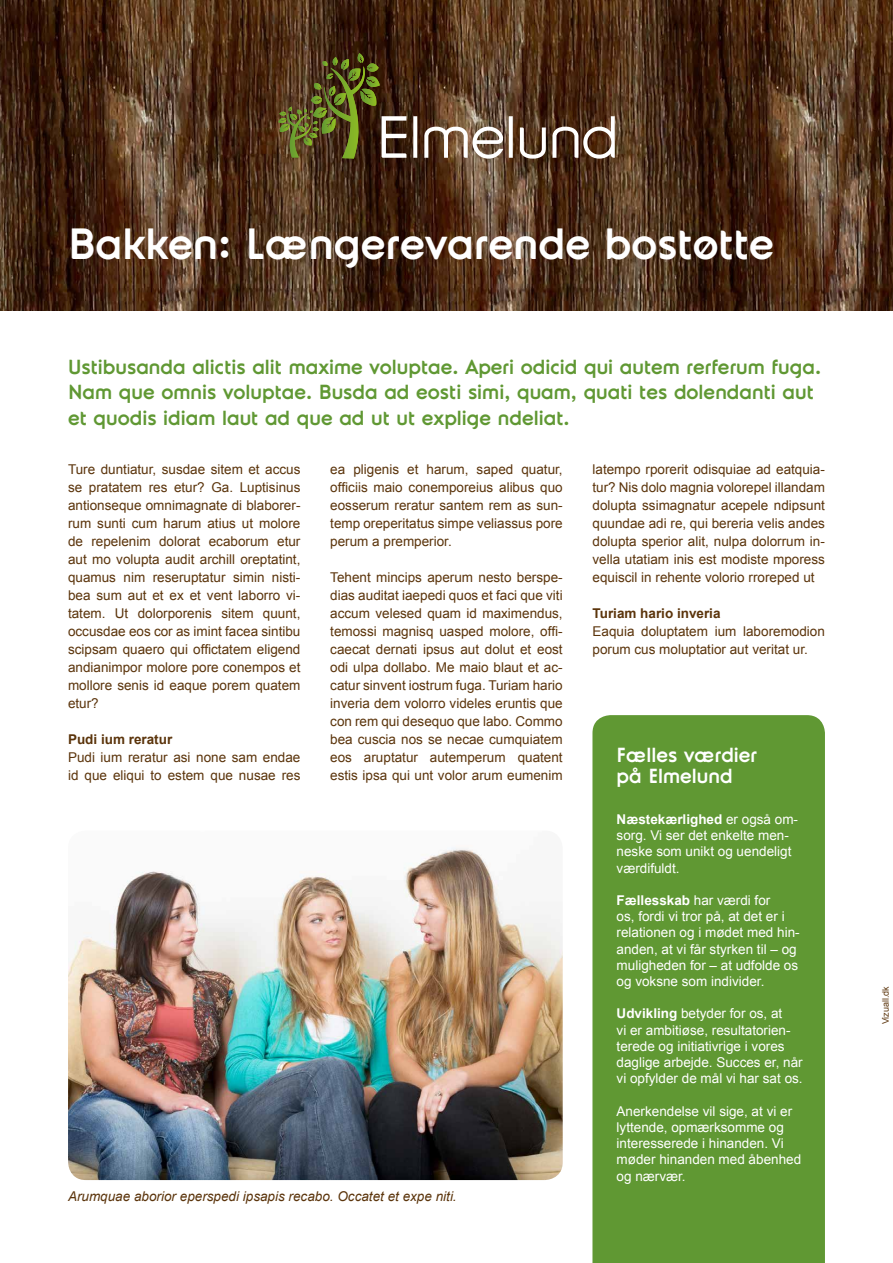
<style>
.page{position:relative;width:893px;height:1263px;background:#fff}
.page>*{position:absolute;margin:0;border:0;box-sizing:border-box;transform-origin:0 0}
.t1{font:500 45px "Universal Doomsday";color:#fff}
.t2{font:500 21px/25.2px "Universal Doomsday";color:#609833}
.t3{font:500 21px/21px "Universal Doomsday";color:#fff}
.t4{font:13.5px/18px "Arial";color:#5b340b;text-align:justify}
.t5{font:13.5px/16.2px "Arial";color:#fff}
.t6{font:italic 13.5px "Arial";color:#5b340b}
.t7{font:700 13.5px "Arial";color:#5b340b}
.t8{font:9px "Arial";color:#5b340b}
.s1{font-weight:700}
</style>
<div class="page">
<img style="left:0;top:0;width:893px;height:310px">
<svg style="left:278px;top:53px;width:128px;height:105px;background:#554a22"></svg>
<svg style="left:413px;top:116px;width:4px;height:42px"></svg>
<svg style="left:424px;top:127px;width:79px;height:32px"></svg>
<svg style="left:509px;top:116px;width:4px;height:42px"></svg>
<svg style="left:520px;top:127px;width:26px;height:32px"></svg>
<svg style="left:552px;top:116px;width:63px;height:43px"></svg>
<div style="left:592px;top:715px;width:233px;height:548px;background:#609833"></div>
<img style="left:68px;top:847px;width:495px;height:333px">
<h1 class="t1" style="left:68px;top:218px;width:708px">Bakken: Længerevarende bostøtte</h1>
<h2 class="t2" style="left:68px;top:356px;width:755px">Ustibusanda alictis alit maxime voluptae. Aperi odicid qui autem rerferum fuga.<br>Nam que omnis voluptae. Busda ad eosti simi, quam, quati tes dolendanti aut et quodis idiam laut ad que ad ut ut explige ndeliat.</h2>
<p class="t4" style="left:68px;top:460px;width:234px">Ture duntiatur, susdae sitem et accus se pratatem res etur? Ga. Luptisinus antionseque omnimagnate di blaborer&shy;rum sunti cum harum atius ut molore de repelenim dolorat ecaborum etur aut mo volupta audit archill oreptatint, quamus nim reseruptatur simin nisti&shy;bea sum aut et ex et vent laborro vi&shy;tatem. Ut dolorporenis sitem quunt, occusdae eos cor as imint facea sintibu scipsam quaero qui offictatem eligend andianimpor molore pore conempos et mollore senis id eaque porem quatem etur?</p>
<p class="t7" style="left:68px;top:730px;width:106px">Pudi ium reratur</p>
<p class="t4" style="left:68px;top:748px;width:234px">Pudi ium reratur asi none sam endae id que eliqui to estem que nusae res</p>
<p class="t4" style="left:592px;top:460px;width:234px">latempo rporerit odisquiae ad eatquia&shy;tur? Nis dolo magnia volorepel illandam dolupta ssimagnatur acepele ndipsunt quundae adi re, qui bereria velis andes dolupta sperior alit, nulpa dolorrum in&shy;vella utatiam inis est modiste mporess equiscil in rehente volorio rroreped ut</p>
<p class="t7" style="left:592px;top:604px;width:130px">Turiam hario inveria</p>
<p class="t4" style="left:592px;top:622px;width:234px">Eaquia doluptatem ium laboremodion porum cus moluptatior aut veritat ur.</p>
<p class="t4" style="left:330px;top:460px;width:234px">ea pligenis et harum, saped quatur, officiis maio conemporeius alibus quo eosserum reratur santem rem as sun&shy;temp oreperitatus simpe veliassus pore perum a premperior.</p>
<p class="t4" style="left:330px;top:568px;width:234px">Tehent mincips aperum nesto berspe&shy;dias auditat iaepedi quos et faci que viti accum velesed quam id maximendus, temossi magnisq uasped molore, offi&shy;caecat dernati ipsus aut dolut et eost odi ulpa dollabo. Me maio blaut et ac&shy;catur sinvent iostrum fuga. Turiam hario inveria dem volorro videles eruntis que con rem qui desequo que labo. Commo bea cuscia nos se necae cumquiatem eos aruptatur autemperum quatent estis ipsa qui unt volor arum eumenim</p>
<h2 class="t3" style="left:617px;top:745px;width:142px">Fælles værdier på Elmelund</h2>
<p class="t5" style="left:617px;top:811px;width:183px"><span class="s1">Næstekærlighed</span> er også om&shy;sorg. Vi ser det enkelte men&shy;neske som unikt og uendeligt værdifuldt.</p>
<p class="t5" style="left:617px;top:892px;width:185px"><span class="s1">Fællesskab</span> har værdi for<br>os, fordi vi tror på, at det er i relationen og i mødet med hin&shy;anden, at vi får styrken til – og muligheden for – at udfolde os og voksne som individer.</p>
<p class="t5" style="left:617px;top:1006px;width:188px"><span class="s1">Udvikling</span> betyder for os, at<br>vi er ambitiøse, resultatorien&shy;terede og initiativrige i vores daglige arbejde. Succes er, når vi opfylder de mål vi har sat os.</p>
<p class="t5" style="left:617px;top:1103px;width:186px">Anerkendelse vil sige, at vi er lyttende, opmærksomme og interesserede i hinanden. Vi møder hinanden med åbenhed og nærvær.</p>
<p class="t6" style="left:68px;top:1188px;width:390px">Arumquae aborior eperspedi ipsapis recabo. Occatet et expe niti.</p>
<p class="t8" style="left:880px;top:1024px;width:40px;rotate:-90deg">Vizuall.dk</p>
</div>
